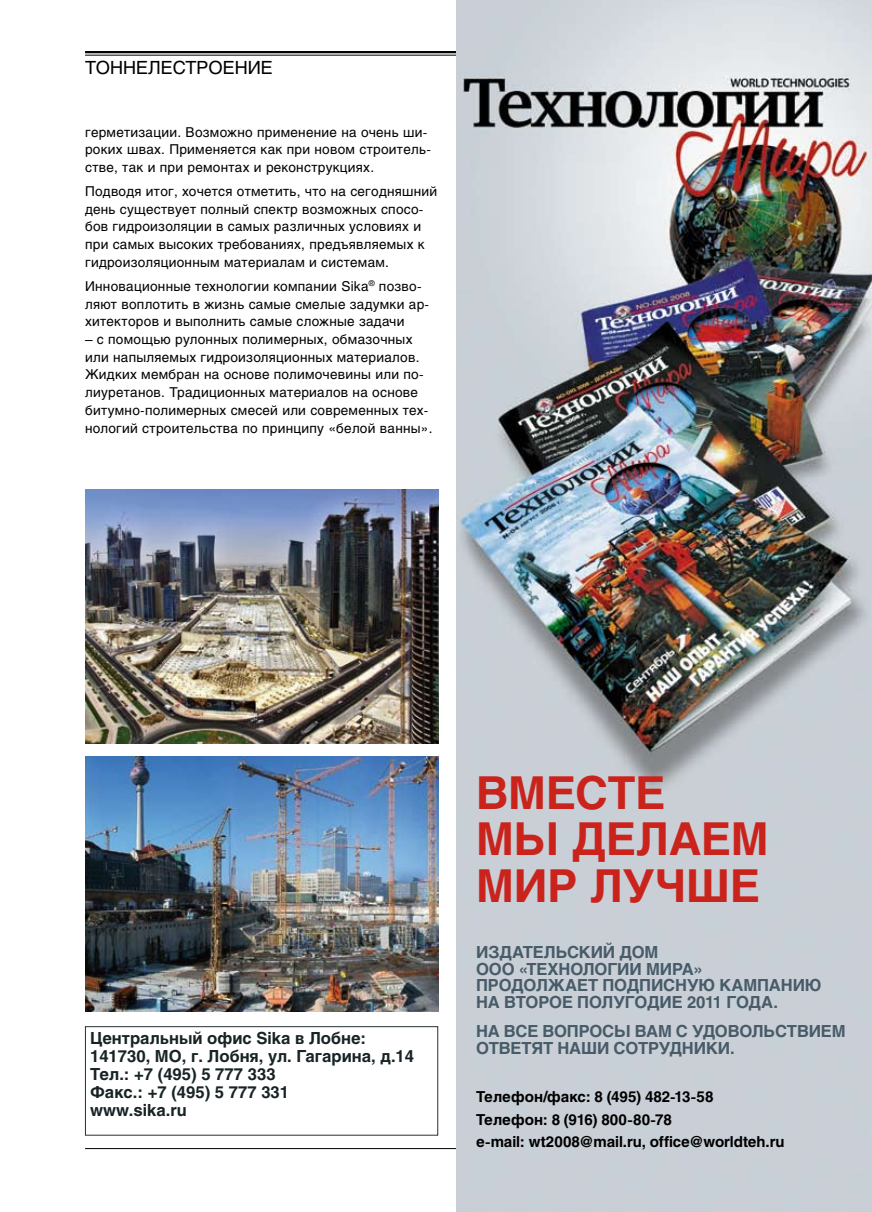
<style>
.page{position:relative;width:872px;height:1212px;background:#fff}
.page>*{position:absolute;margin:0;border:0;box-sizing:border-box;transform-origin:0 0}
.t1{font:700 45px/46.5px "Helios C";color:#c9231c}
.t2{font:18px "Helios C";color:#000}
.t3{font:700 16.5px/16.5px "Helios C";letter-spacing:-.01em;color:#475b68}
.t4{font:700 16.5px/18px "Helios C";color:#172325}
.t5{font:700 15px/22.2px "Helios C";letter-spacing:-.005em;color:#000}
.t6{font:13.5px/17.7px "Helios C";letter-spacing:.02em;color:#000}
</style>
<div class="page">
<hr style="left:85px;top:51px;width:723px;height:2px;background:#000">
<hr style="left:85px;top:55px;width:723px;height:1px;background:#000">
<hr style="left:85px;top:1148px;width:723px;height:1px;background:#000">
<img style="left:456px;top:0;width:416px;height:1212px">
<div style="left:85px;top:1026px;width:353px;height:109px;border:1px solid #263235"></div>
<img style="left:85px;top:489px;width:353px;height:254px">
<img style="left:85px;top:757px;width:353px;height:254px">
<h2 class="t2" style="left:85px;top:57px;width:189px">тоннелестроение</h2>
<p class="t6" style="left:85px;top:123px;width:347px">герметизации. Возможно применение на очень ши&shy;роких швах. Применяется как при новом строитель&shy;стве, так и при ремонтах и реконструкциях.</p>
<p class="t6" style="left:85px;top:182px;width:354px">Подводя итог, хочется отметить, что на сегодняшний день существует полный спектр возможных спосо&shy;бов гидроизоляции в самых различных условиях и при самых высоких требованиях, предъявляемых к гидроизоляционным материалам и системам.</p>
<p class="t6" style="left:85px;top:277px;width:345px">Инновационные технологии компании Sika<sup>®</sup> позво&shy;ляют воплотить в жизнь самые смелые задумки ар&shy;хитекторов и выполнить самые сложные задачи</p>
<p class="t6" style="left:85px;top:330px;width:349px">– с помощью рулонных полимерных, обмазочных или напыляемых гидроизоляционных материалов.<br>Жидких мембран на основе полимочевины или по&shy;лиуретанов. Традиционных материалов на основе битумно-полимерных смесей или современных тех&shy;нологий строительства по принципу «белой ванны».</p>
<p class="t4" style="left:90px;top:1029px;width:325px">Центральный офис Sika в Лобне:<br>141730, МО, г. Лобня, ул. Гагарина, д.14<br>Тел.: +7 (495) 5 777 333<br>Факс.: +7 (495) 5 777 331<br>www.sika.ru</p>
<h1 class="t1" style="left:476px;top:769px;width:294px">Вместе<br>мы делаем мир лучше</h1>
<p class="t3" style="left:476px;top:944px;width:184px">Издательский дом<br>ООО</p>
<p class="t3" style="left:476px;top:961px;width:347px;text-indent:43px">«Технологии Мира» продолжает подписную кампанию на второе полугодие 2011 года.</p>
<p class="t3" style="left:476px;top:1023px;width:371px">На все вопросы Вам с удовольствием ответят наши сотрудники.</p>
<p class="t5" style="left:476px;top:1086px;width:310px">Телефон/факс: 8 (495) 482-13-58<br>Телефон: 8 (916) 800-80-78<br>e-mail: wt2008@mail.ru, office@worldteh.ru</p>
</div>
